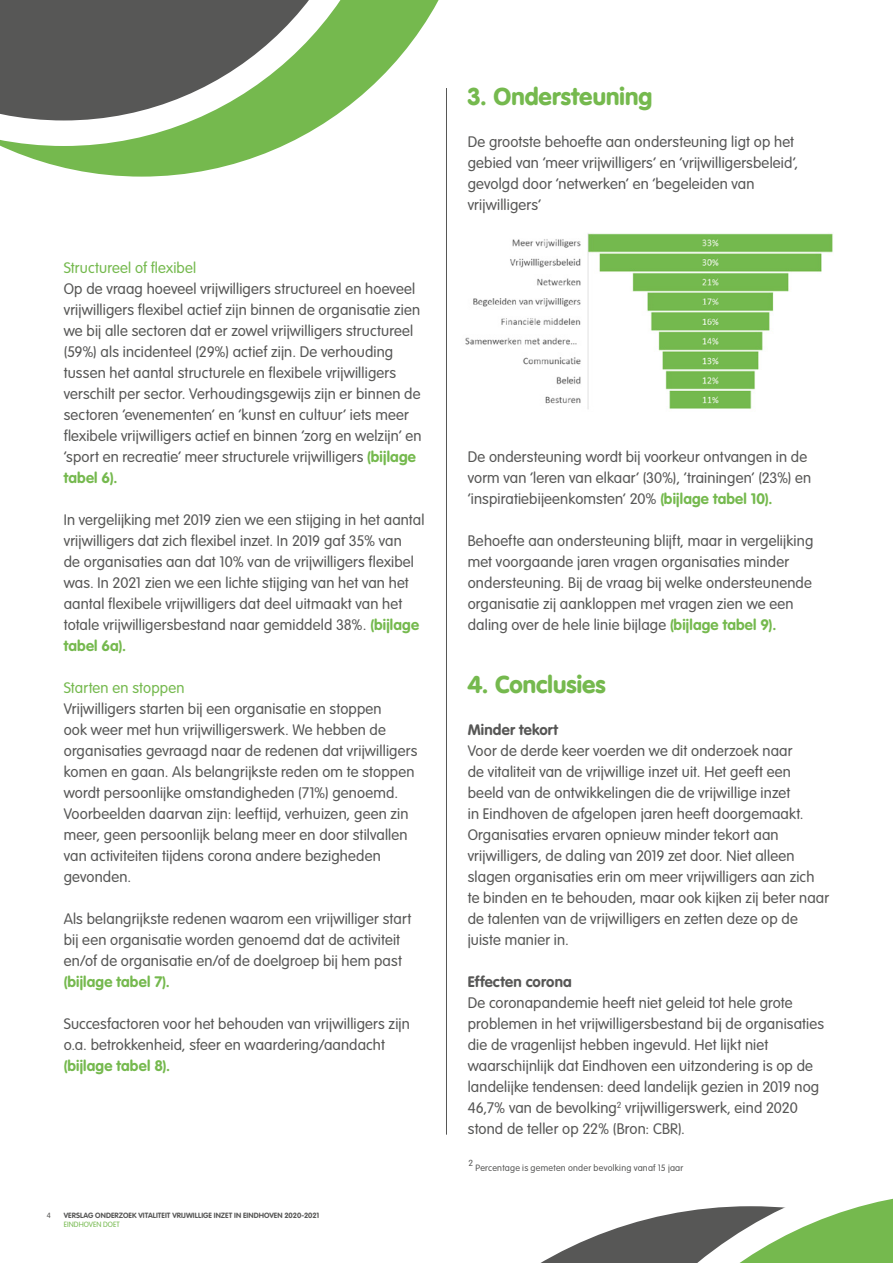
<style>
.page{position:relative;width:893px;height:1263px;background:#fff}
.page>*{position:absolute;margin:0;border:0;box-sizing:border-box;transform-origin:0 0}
.t1{font:900 24px "VAG Rounded";letter-spacing:.005em;color:#75b94e}
.t2{font:300 15px/21px "VAG Rounded";letter-spacing:.01em;color:#575756}
.t3{font:300 15px "VAG Rounded";letter-spacing:.01em;color:#75b94e}
.t4{font:700 15px "VAG Rounded";letter-spacing:.015em;color:#75b94e}
.t5{font:700 15px "VAG Rounded";letter-spacing:.01em;color:#575756}
.t6{font:300 9px "VAG Rounded";letter-spacing:.03em;color:#575756}
.t7{font:300 8.7px "VAG Rounded";color:#575756}
.t8{font:700 7.5px "VAG Rounded";letter-spacing:.005em;color:#575756}
.t9{font:300 7.5px "VAG Rounded";letter-spacing:.015em;color:#75b94e}
.t10{font:300 7.5px "VAG Rounded";color:#575756}
.s1{font-weight:700;color:#75b94e}
</style>
<div class="page">
<svg style="left:1px;top:0;width:438px;height:177px"></svg>
<svg style="left:0;top:0;width:398px;height:146px"></svg>
<img style="left:465px;top:233px;width:368px;height:176px">
<svg style="left:540px;top:1198px;width:353px;height:65px"></svg>
<hr style="left:446px;top:88px;width:1px;height:1046px;background:#575756">
<p class="t3" style="left:64px;top:259px;width:134px">Structureel of flexibel</p>
<p class="t2" style="left:64px;top:278px;width:359px">Op de vraag hoeveel vrijwilligers structureel en hoeveel vrijwilligers flexibel actief zijn binnen de organisatie zien we bij alle sectoren dat er zowel vrijwilligers structureel (59%) als incidenteel (29%) actief zijn. De verhouding tussen het aantal structurele en flexibele vrijwilligers verschilt per sector. Verhoudingsgewijs zijn er binnen de sectoren ‘evenementen’ en ‘kunst en cultuur’ iets meer flexibele vrijwilligers actief en binnen ‘zorg en welzijn’ en ‘sport en recreatie’ meer structurele vrijwilligers <span class="s1">(bijlage tabel 6).</span></p>
<p class="t2" style="left:64px;top:509px;width:362px">In vergelijking met 2019 zien we een stijging in het aantal vrijwilligers dat zich flexibel inzet. In 2019 gaf 35% van<br>de organisaties aan dat 10% van de vrijwilligers flexibel was. In 2021 zien we een lichte stijging van het van het aantal flexibele vrijwilligers dat deel uitmaakt van het totale vrijwilligersbestand naar gemiddeld 38%. <span class="s1">(bijlage tabel 6a).</span></p>
<p class="t3" style="left:64px;top:679px;width:122px">Starten en stoppen</p>
<p class="t2" style="left:64px;top:698px;width:355px">Vrijwilligers starten bij een organisatie en stoppen<br>ook weer met hun vrijwilligerswerk. We hebben de organisaties gevraagd naar de redenen dat vrijwilligers komen en gaan. Als belangrijkste reden om te stoppen wordt persoonlijke omstandigheden (71%) genoemd.<br>Voorbeelden daarvan zijn: leeftijd, verhuizen, geen zin meer, geen persoonlijk belang meer en door stilvallen van activiteiten tijdens corona andere bezigheden gevonden.</p>
<p class="t2" style="left:64px;top:908px;width:349px">Als belangrijkste redenen waarom een vrijwilliger start bij een organisatie worden genoemd dat de activiteit en/of de organisatie en/of de doelgroep bij hem past</p>
<p class="t4" style="left:64px;top:973px;width:108px">(bijlage tabel 7).</p>
<p class="t2" style="left:64px;top:1013px;width:348px">Succesfactoren voor het behouden van vrijwilligers zijn o.a. betrokkenheid, sfeer en waardering/aandacht</p>
<p class="t4" style="left:64px;top:1057px;width:108px">(bijlage tabel 8).</p>
<p class="t10" style="left:47px;top:1211px;width:6px">4</p>
<p class="t8" style="left:64px;top:1211px;width:257px">VERSLAG ONDERZOEK VITALITEIT VRIJWILLIGE INZET IN EINDHOVEN 2020-2021</p>
<p class="t9" style="left:64px;top:1220px;width:58px">EINDHOVEN DOET</p>
<h1 class="t1" style="left:468px;top:82px;width:186px">3. Ondersteuning</h1>
<p class="t2" style="left:468px;top:131px;width:332px">De grootste behoefte aan ondersteuning ligt op het gebied van ‘meer vrijwilligers’ en ‘vrijwilligersbeleid’, gevolgd door ‘netwerken’ en ‘begeleiden van vrijwilligers’</p>
<p class="t2" style="left:468px;top:446px;width:345px">De ondersteuning wordt bij voorkeur ontvangen in de vorm van ‘leren van elkaar’ (30%), ‘trainingen’ (23%) en ‘inspiratiebijeenkomsten’ 20% <span class="s1">(bijlage tabel 10).</span></p>
<p class="t2" style="left:468px;top:530px;width:347px">Behoefte aan ondersteuning blijft, maar in vergelijking met voorgaande jaren vragen organisaties minder ondersteuning. Bij de vraag bij welke ondersteunende organisatie zij aankloppen met vragen zien we een daling over de hele linie bijlage <span class="s1">(bijlage tabel 9).</span></p>
<h1 class="t1" style="left:468px;top:670px;width:139px">4. Conclusies</h1>
<p class="t5" style="left:468px;top:721px;width:92px">Minder tekort</p>
<p class="t2" style="left:468px;top:740px;width:363px">Voor de derde keer voerden we dit onderzoek naar<br>de vitaliteit van de vrijwillige inzet uit. Het geeft een beeld van de ontwikkelingen die de vrijwillige inzet<br>in Eindhoven de afgelopen jaren heeft doorgemaakt.<br>Organisaties ervaren opnieuw minder tekort aan vrijwilligers, de daling van 2019 zet door. Niet alleen slagen organisaties erin om meer vrijwilligers aan zich te binden en te behouden, maar ook kijken zij beter naar de talenten van de vrijwilligers en zetten deze op de juiste manier in.</p>
<p class="t5" style="left:468px;top:973px;width:105px">Effecten corona</p>
<p class="t2" style="left:468px;top:992px;width:358px">De coronapandemie heeft niet geleid tot hele grote problemen in het vrijwilligersbestand bij de organisaties die de vragenlijst hebben ingevuld. Het lijkt niet waarschijnlijk dat Eindhoven een uitzondering is op de landelijke tendensen: deed landelijk gezien in 2019 nog 46,7% van de bevolking<sup>2</sup> vrijwilligerswerk, eind 2020 stond de teller op 22% (Bron: CBR).</p>
<p class="t7" style="left:469px;top:1157px;width:6px">2</p>
<p class="t6" style="left:475px;top:1162px;width:209px">Percentage is gemeten onder bevolking vanaf 15 jaar</p>
</div>
